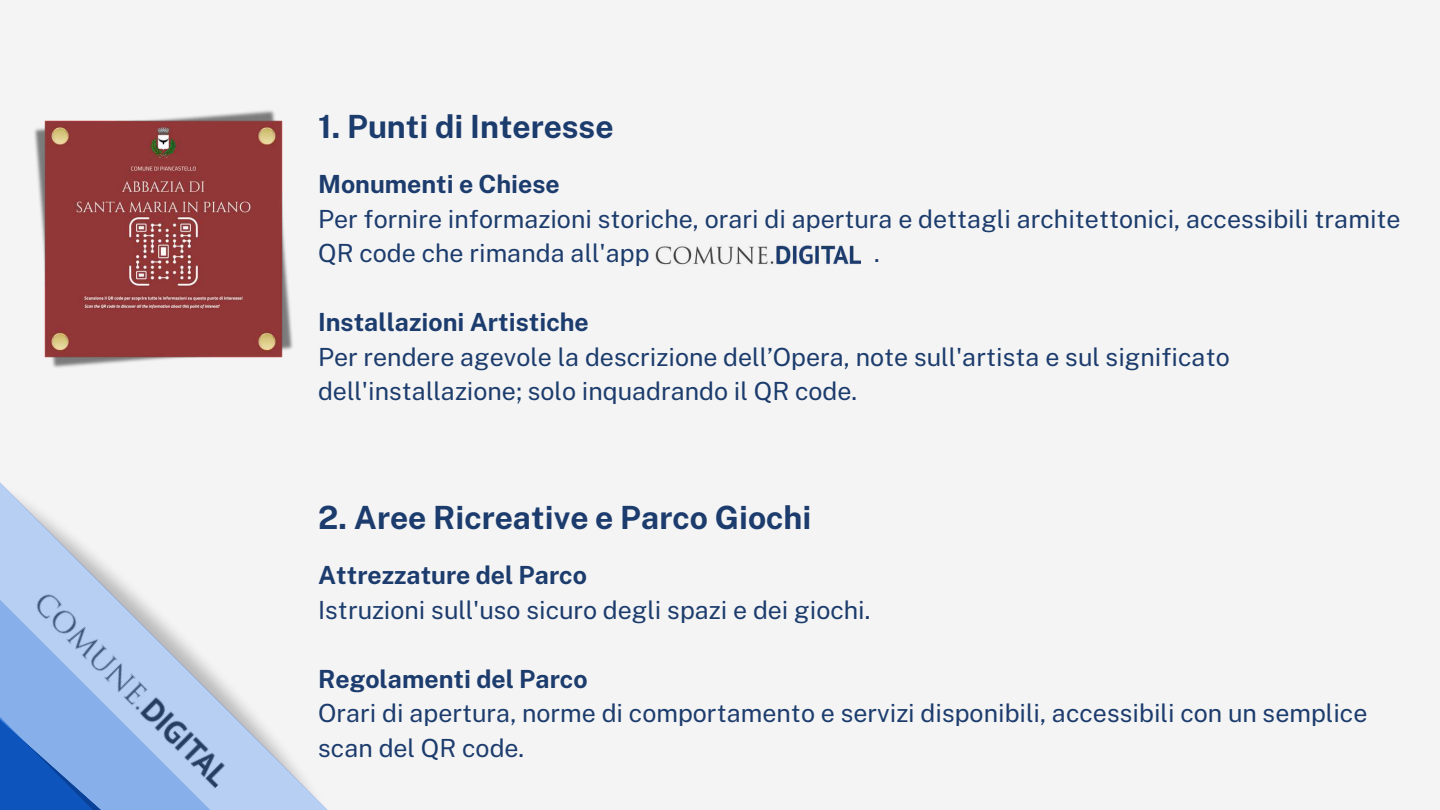
<style>
.page{position:relative;width:1440px;height:810px;background:#f4f4f4}
.page>*{position:absolute;margin:0;border:0;box-sizing:border-box;transform-origin:0 0}
.t1{font:700 32px "Public Sans";color:#1c3c6d}
.t2{font:25px/34.5px "Public Sans";color:#1c3c6d}
.t3{font:700 25px "Public Sans";color:#1c3c6d}
</style>
<div class="page">
<img style="left:655px;top:245px;width:206px;height:20px">
<svg style="left:0;top:482px;width:328px;height:328px"></svg>
<svg style="left:0;top:599px;width:236px;height:211px;fill:#b7cff2"></svg>
<svg style="left:0;top:690px;width:149px;height:120px;background:#6b99dc"></svg>
<img style="left:34px;top:110px;width:259px;height:258px">
<p class="t1" style="left:318px;top:107px;width:297px">1. Punti di Interesse</p>
<p class="t3" style="left:318px;top:170px;width:243px">Monumenti e Chiese</p>
<p class="t2" style="left:318px;top:202px;width:1084px">Per fornire informazioni storiche, orari di apertura e dettagli architettonici, accessibili tramite<br>QR code che rimanda all'app</p>
<p class="t2" style="left:874px;top:236px;width:7px">.</p>
<p class="t3" style="left:318px;top:308px;width:272px">Installazioni Artistiche</p>
<p class="t2" style="left:318px;top:340px;width:913px">Per rendere agevole la descrizione dell’Opera, note sull'artista e sul significato dell'installazione; solo inquadrando il QR code.</p>
<p class="t1" style="left:318px;top:498px;width:495px">2. Aree Ricreative e Parco Giochi</p>
<p class="t3" style="left:318px;top:560px;width:270px">Attrezzature del Parco</p>
<p class="t2" style="left:318px;top:592px;width:554px">Istruzioni sull'uso sicuro degli spazi e dei giochi.</p>
<p class="t3" style="left:318px;top:664px;width:271px">Regolamenti del Parco</p>
<p class="t2" style="left:318px;top:696px;width:1051px">Orari di apertura, norme di comportamento e servizi disponibili, accessibili con un semplice scan del QR code.</p>
</div>
